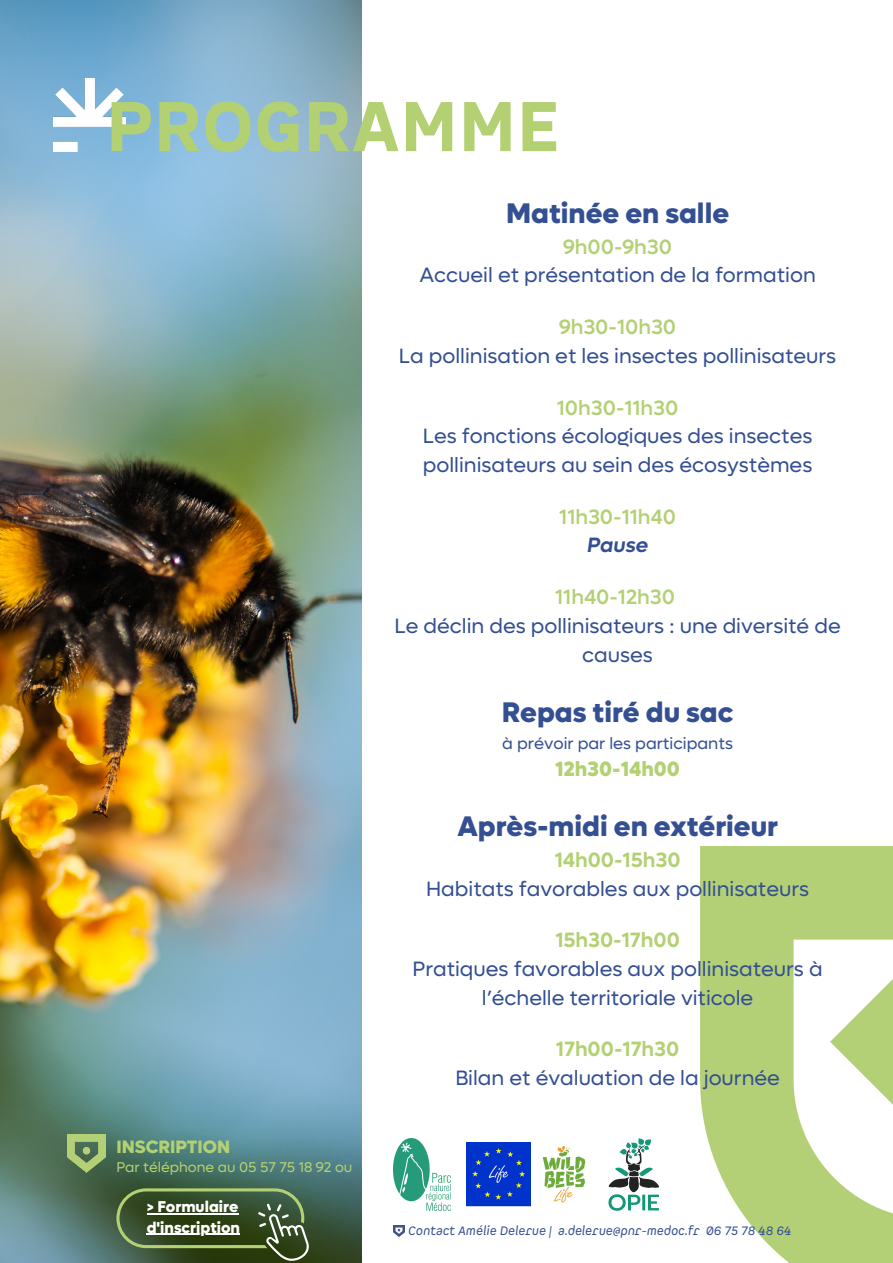
<style>
.page{position:relative;width:893px;height:1263px;background:#fff}
.page>*{position:absolute;margin:0;border:0;box-sizing:border-box;transform-origin:0 0}
.t1{font:900 68.78px "Spock Pro";color:#b3d073}
.t2{font:800 28.5px "Lufga";color:#344f92}
.t3{font:20.77px/28.7px "Lufga";color:#344f92;text-align:center}
.t4{font:500 20.77px "Lufga";color:#b3d073}
.t5{font:600 20.77px "Lufga";color:#b3d073}
.t6{font:800 20.77px "Lufga";color:#b3d073}
.t7{font:italic 600 20.77px "Lufga";color:#344f92}
.t8{font:800 18px "Lufga";color:#b3d073}
.t9{font:16.5px "Lufga";color:#344f92}
.t10{font:800 15.75px/20.2px "Lufga";color:#fff}
.t11{font:14.25px "Lufga";color:#b3d073}
.t12{font:italic 12px "Spock Ess Alt 1";color:#344f92}
</style>
<div class="page">
<img style="left:0;top:0;width:362px;height:1263px">
<svg style="left:393px;top:1225px;width:11px;height:11px"></svg>
<img style="left:700px;top:847px;width:193px;height:416px">
<img style="left:53px;top:78px;width:72px;height:73px">
<img style="left:68px;top:1135px;width:37px;height:37px">
<img style="left:466px;top:1142px;width:64px;height:64px">
<img style="left:542px;top:1145px;width:44px;height:58px">
<img style="left:393px;top:1139px;width:57px;height:71px">
<svg style="left:116px;top:1188px;width:193px;height:73px;background:#455b34"></svg>
<hr style="left:147px;top:1213px;width:91px;height:1px;background:#fff">
<hr style="left:147px;top:1233px;width:93px;height:2px;background:#fff">
<svg style="left:608px;top:1138px;width:51px;height:73px"></svg>
<p class="t1" style="left:106px;top:82px;width:456px">PROGRAMME</p>
<p class="t8" style="left:116px;top:1135px;width:115px">INSCRIPTION</p>
<p class="t11" style="left:116px;top:1158px;width:237px">Par téléphone au 05 57 75 18 92 ou</p>
<p class="t10" style="left:147px;top:1197px;width:95px">&gt; Formulaire d'inscription</p>
<p class="t2" style="left:506px;top:195px;width:225px">Matinée en salle</p>
<p class="t4" style="left:563px;top:234px;width:110px">9h00-9h30</p>
<p class="t3" style="left:419px;top:261px;width:398px">Accueil et présentation de la formation</p>
<p class="t4" style="left:559px;top:314px;width:119px">9h30-10h30</p>
<p class="t3" style="left:399px;top:342px;width:439px">La pollinisation et les insectes pollinisateurs</p>
<p class="t4" style="left:557px;top:394px;width:123px">10h30-11h30</p>
<p class="t3" style="left:423px;top:422px;width:391px;text-align:left">Les fonctions écologiques des insectes pollinisateurs au sein des écosystèmes</p>
<p class="t4" style="left:559px;top:504px;width:118px">11h30-11h40</p>
<p class="t7" style="left:587px;top:532px;width:63px">Pause</p>
<p class="t4" style="left:555px;top:584px;width:121px">11h40-12h30</p>
<p class="t3" style="left:394px;top:612px;width:448px">Le déclin des pollinisateurs : une diversité de causes</p>
<p class="t2" style="left:502px;top:694px;width:233px">Repas tiré du sac</p>
<p class="t9" style="left:502px;top:733px;width:232px">à prévoir par les participants</p>
<p class="t6" style="left:555px;top:756px;width:126px">12h30-14h00</p>
<p class="t2" style="left:457px;top:808px;width:322px">Après-midi en extérieur</p>
<p class="t5" style="left:555px;top:847px;width:127px">14h00-15h30</p>
<p class="t3" style="left:426px;top:875px;width:384px">Habitats favorables aux pollinisateurs</p>
<p class="t5" style="left:555px;top:927px;width:126px">15h30-17h00</p>
<p class="t3" style="left:412px;top:955px;width:411px">Pratiques favorables aux pollinisateurs à l’échelle territoriale viticole</p>
<p class="t5" style="left:556px;top:1036px;width:125px">17h00-17h30</p>
<p class="t3" style="left:455px;top:1064px;width:326px">Bilan et évaluation de la journée</p>
<p class="t12" style="left:408px;top:1223px;width:385px">Contact Amélie Delerue | a.delerue@pnr-medoc.fr 06 75 78 48 64</p>
</div>
